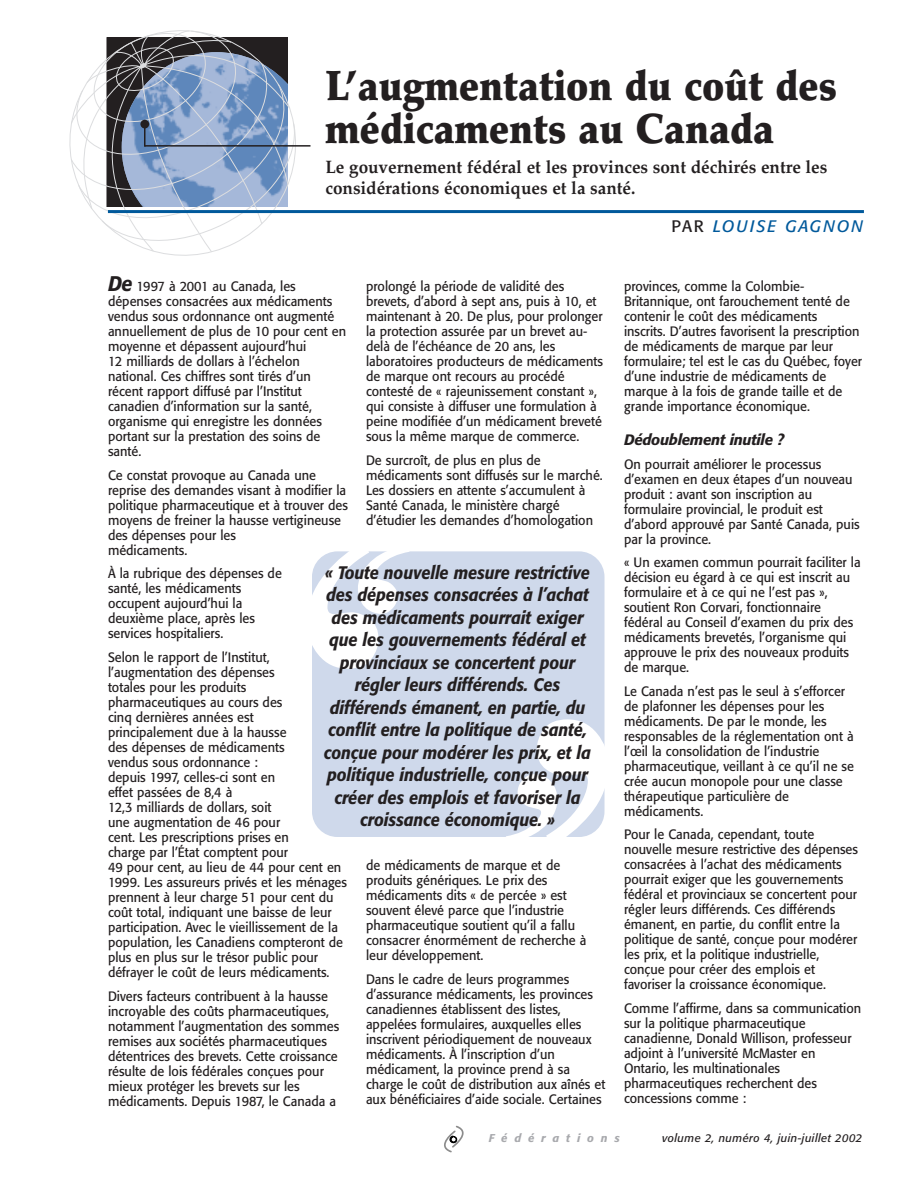
<style>
.page{position:relative;width:918px;height:1188px;background:#fff}
.page>*{position:absolute;margin:0;border:0;box-sizing:border-box;transform-origin:0 0}
.t1{font:900 42px/43.5px "Palatino";color:#231f20;scale:.9 1}
.t2{font:italic 500 18px/22.5px "Formata";letter-spacing:-.005em;color:#231f20;text-align:center;scale:.9 1}
.t3{font:700 18px/21px "Palatino";color:#231f20;scale:.95 1}
.t4{font:italic 16.5px "Formata";letter-spacing:.115em;color:#00599b}
.t5{font:italic 500 15px "Formata";letter-spacing:-.02em;color:#231f20}
.t6{font:13.5px/15px "Formata";color:#231f20;scale:.94 1}
.t7{font:italic 11.25px "Formata";letter-spacing:.03em;color:#231f20}
.t8{font:italic 500 11.25px "Formata";letter-spacing:.61em;color:#a8a9ad}
.s1{font-weight:500;font-style:italic;font-size:21px}
.s2{font-style:normal;color:#231f20}
</style>
<div class="page">
<svg style="left:444px;top:1126px;width:20px;height:27px"></svg>
<div style="left:312px;top:551px;width:292px;height:286px;background:#cfd9eb;border-radius:26px"></div>
<svg style="left:312px;top:551px;width:97px;height:118px"></svg>
<svg style="left:506px;top:719px;width:99px;height:118px"></svg>
<svg style="left:69px;top:30px;width:221px;height:222px"></svg>
<hr style="left:144px;top:124px;width:2px;height:23px;background:#231f20">
<div style="left:140px;top:120px;width:9px;height:8px;background:#231f20;border-radius:50%"></div>
<hr style="left:145px;top:145px;width:165px;height:2px;background:#231f20">
<hr style="left:108px;top:210px;width:756px;height:3px;background:#00599b">
<h1 class="t1" style="left:326px;top:69px;width:570px">L’augmentation du coût des médicaments au Canada</h1>
<h2 class="t3" style="left:326px;top:158px;width:530px">Le gouvernement fédéral et les provinces sont déchirés entre les considérations économiques et la santé.</h2>
<p class="t6" style="left:108px;top:280px;width:255px"><span class="s1">De</span> 1997 à 2001 au Canada, les dépenses consacrées aux médicaments vendus sous ordonnance ont augmenté annuellement de plus de 10 pour cent en moyenne et dépassent aujourd’hui<br>12 milliards de dollars à l’échelon national. Ces chiffres sont tirés d’un récent rapport diffusé par l’Institut canadien d’information sur la santé, organisme qui enregistre les données portant sur la prestation des soins de santé.</p>
<p class="t6" style="left:108px;top:469px;width:257px">Ce constat provoque au Canada une reprise des demandes visant à modifier la politique pharmaceutique et à trouver des moyens de freiner la hausse vertigineuse des dépenses pour les<br>médicaments.</p>
<p class="t6" style="left:108px;top:567px;width:187px">À la rubrique des dépenses de santé, les médicaments occupent aujourd’hui la deuxième place, après les services hospitaliers.</p>
<p class="t6" style="left:108px;top:651px;width:256px">Selon le rapport de l’Institut, l’augmentation des dépenses<br>totales pour les produits pharmaceutiques au cours des<br>cinq dernières années est<br>principalement due à la hausse<br>des dépenses de médicaments<br>vendus sous ordonnance :<br>depuis 1997, celles-ci sont en<br>effet passées de 8,4 à<br>12,3 milliards de dollars, soit<br>une augmentation de 46 pour<br>cent. Les prescriptions prises en<br>charge par l’État comptent pour<br>49 pour cent, au lieu de 44 pour cent en<br>1999. Les assureurs privés et les ménages prennent à leur charge 51 pour cent du coût total, indiquant une baisse de leur participation. Avec le vieillissement de la population, les Canadiens compteront de plus en plus sur le trésor public pour défrayer le coût de leurs médicaments.</p>
<p class="t6" style="left:108px;top:990px;width:248px">Divers facteurs contribuent à la hausse incroyable des coûts pharmaceutiques, notamment l’augmentation des sommes remises aux sociétés pharmaceutiques détentrices des brevets. Cette croissance résulte de lois fédérales conçues pour mieux protéger les brevets sur les médicaments. Depuis 1987, le Canada a</p>
<p class="t6" style="left:366px;top:280px;width:254px">prolongé la période de validité des brevets, d’abord à sept ans, puis à 10, et maintenant à 20. De plus, pour prolonger la protection assurée par un brevet au&shy;delà de l’échéance de 20 ans, les laboratoires producteurs de médicaments de marque ont recours au procédé contesté de « rajeunissement constant », qui consiste à diffuser une formulation à peine modifiée d’un médicament breveté sous la même marque de commerce.</p>
<p class="t6" style="left:366px;top:454px;width:253px">De surcroît, de plus en plus de médicaments sont diffusés sur le marché.<br>Les dossiers en attente s’accumulent à Santé Canada, le ministère chargé d’étudier les demandes d’homologation</p>
<p class="t2" style="left:324px;top:563px;width:298px">« Toute nouvelle mesure restrictive des dépenses consacrées à l’achat des médicaments pourrait exiger que les gouvernements fédéral et provinciaux se concertent pour régler leurs différends. Ces différends émanent, en partie, du conflit entre la politique de santé, conçue pour modérer les prix, et la politique industrielle, conçue pour créer des emplois et favoriser la croissance économique. »</p>
<p class="t6" style="left:366px;top:859px;width:236px">de médicaments de marque et de produits génériques. Le prix des médicaments dits « de percée » est souvent élevé parce que l’industrie pharmaceutique soutient qu’il a fallu consacrer énormément de recherche à leur développement.</p>
<p class="t6" style="left:366px;top:972px;width:256px">Dans le cadre de leurs programmes d’assurance médicaments, les provinces canadiennes établissent des listes, appelées formulaires, auxquelles elles inscrivent périodiquement de nouveaux médicaments. À l’inscription d’un médicament, la province prend à sa charge le coût de distribution aux aînés et aux bénéficiaires d’aide sociale. Certaines</p>
<p class="t4" style="left:671px;top:219px;width:193px"><span class="s2">PAR</span> LOUISE GAGNON</p>
<p class="t6" style="left:624px;top:280px;width:255px">provinces, comme la Colombie-Britannique, ont farouchement tenté de contenir le coût des médicaments inscrits. D’autres favorisent la prescription de médicaments de marque par leur formulaire; tel est le cas du Québec, foyer d’une industrie de médicaments de marque à la fois de grande taille et de grande importance économique.</p>
<p class="t5" style="left:624px;top:434px;width:161px">Dédoublement inutile ?</p>
<p class="t6" style="left:624px;top:457px;width:252px">On pourrait améliorer le processus d’examen en deux étapes d’un nouveau produit : avant son inscription au formulaire provincial, le produit est d’abord approuvé par Santé Canada, puis par la province.</p>
<p class="t6" style="left:624px;top:556px;width:253px">« Un examen commun pourrait faciliter la décision eu égard à ce qui est inscrit au formulaire et à ce qui ne l’est pas », soutient Ron Corvari, fonctionnaire fédéral au Conseil d’examen du prix des médicaments brevetés, l’organisme qui approuve le prix des nouveaux produits de marque.</p>
<p class="t6" style="left:624px;top:685px;width:246px">Le Canada n’est pas le seul à s’efforcer de plafonner les dépenses pour les médicaments. De par le monde, les responsables de la réglementation ont à l’œil la consolidation de l’industrie pharmaceutique, veillant à ce qu’il ne se crée aucun monopole pour une classe thérapeutique particulière de médicaments.</p>
<p class="t6" style="left:624px;top:828px;width:251px">Pour le Canada, cependant, toute nouvelle mesure restrictive des dépenses consacrées à l’achat des médicaments pourrait exiger que les gouvernements fédéral et provinciaux se concertent pour régler leurs différends. Ces différends émanent, en partie, du conflit entre la politique de santé, conçue pour modérer les prix, et la politique industrielle, conçue pour créer des emplois et favoriser la croissance économique.</p>
<p class="t6" style="left:624px;top:1002px;width:254px">Comme l’affirme, dans sa communication sur la politique pharmaceutique canadienne, Donald Willison, professeur adjoint à l’université McMaster en Ontario, les multinationales pharmaceutiques recherchent des concessions comme :</p>
<p class="t8" style="left:489px;top:1133px;width:133px">Fédérations</p>
<p class="t7" style="left:662px;top:1133px;width:202px">volume 2, numéro 4, juin-juillet 2002</p>
</div>
